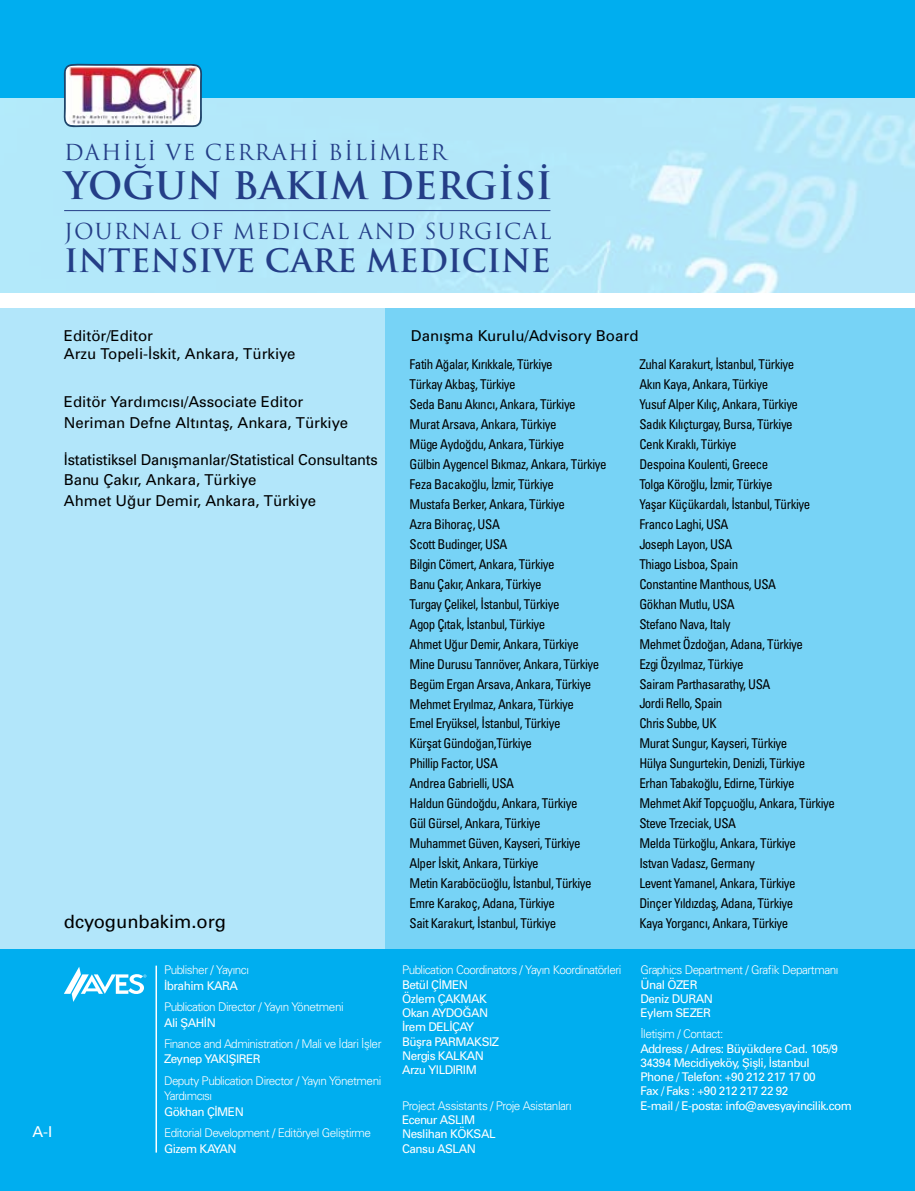
<style>
.page{position:relative;width:915px;height:1191px;background:#fff}
.page>*{position:absolute;margin:0;border:0;box-sizing:border-box;transform-origin:0 0}
.t1{font:700 36.9px "Trajan Pro";color:#243e87}
.t2{font:700 31.5px "Trajan Pro";color:#243e87}
.t3{font:21.45px "Trajan Pro";letter-spacing:.05em;color:#243e87}
.t4{font:18.3px "Univers Tr";color:#000}
.t5{font:15px/20.1px "Univers Tr";color:#000}
.t6{font:15px "Univers Tr";color:#fff}
.t7{font:13.5px/20px "Univers Condensed Tr";letter-spacing:-.03em;color:#000;scale:.96 1}
.t8{font:12px/14.2px "Univers Tr";letter-spacing:-.04em;color:#fff}
.t9{font:12px/15.3px "Univers Light Tr";letter-spacing:-.04em;color:#fff}
</style>
<div class="page">
<div style="left:0;top:0;width:914px;height:948px;background:#00aeef"></div>
<div style="left:0;top:948px;width:914px;height:243px;background:#00aeef"></div>
<hr style="left:155px;top:965px;width:2px;height:187px;background:#fff">
<svg style="left:64px;top:967px;width:82px;height:35px"></svg>
<img style="left:0;top:99px;width:914px;height:194px">
<svg style="left:63px;top:63px;width:139px;height:65px;background:#84acc3"></svg>
<img style="left:69px;top:67px;width:127px;height:57px">
<div style="left:385px;top:307px;width:529px;height:641px;background:#77d3f6"></div>
<div style="left:0;top:307px;width:385px;height:641px;background:#b2e6fa"></div>
<div style="left:0;top:293px;width:914px;height:14px;background:#fff"></div>
<hr style="left:64px;top:210px;width:486px;height:1px;background:#243e87">
<h3 class="t3" style="left:64px;top:139px;width:384px">DAHİLİ VE CERRAHİ BİLİMLER</h3>
<h1 class="t1" style="left:64px;top:163px;width:489px">YOĞUN BAKIM DERGİSİ</h1>
<h3 class="t3" style="left:64px;top:218px;width:488px">JOURNAL OF MEDICAL AND SURGICAL</h3>
<h2 class="t2" style="left:64px;top:241px;width:488px">INTENSIVE CARE MEDICINE</h2>
<p class="t5" style="left:64px;top:326px;width:233px;line-height:18px">Editör/Editor<br>Arzu Topeli-İskit, Ankara, Türkiye</p>
<p class="t5" style="left:64px;top:392px;width:285px">Editör Yardımcısı/Associate Editor<br>Neriman Defne Altıntaş, Ankara, Türkiye</p>
<p class="t5" style="left:64px;top:449px;width:315px">İstatistiksel Danışmanlar/Statistical Consultants<br>Banu Çakır, Ankara, Türkiye<br>Ahmet Uğur Demir, Ankara, Türkiye</p>
<p class="t6" style="left:32px;top:1122px;width:21px">A-I</p>
<h3 class="t4" style="left:64px;top:910px;width:164px">dcyogunbakim.org</h3>
<p class="t9" style="left:164px;top:962px;width:86px">Publisher / Yayıncı</p>
<p class="t8" style="left:164px;top:978px;width:75px">İbrahim KARA</p>
<p class="t9" style="left:164px;top:999px;width:181px">Publication Director / Yayın Yönetmeni</p>
<p class="t8" style="left:164px;top:1015px;width:53px">Ali ŞAHİN</p>
<p class="t9" style="left:164px;top:1036px;width:219px">Finance and Administration / Mali ve İdari İşler</p>
<p class="t8" style="left:164px;top:1051px;width:98px">Zeynep YAKIŞIRER</p>
<p class="t9" style="left:164px;top:1072px;width:219px">Deputy Publication Director / Yayın Yönetmeni<br>Yardımcısı</p>
<p class="t8" style="left:164px;top:1104px;width:81px">Gökhan ÇİMEN</p>
<p class="t9" style="left:164px;top:1125px;width:208px">Editorial Development / Editöryel Geliştirme</p>
<p class="t8" style="left:164px;top:1141px;width:74px">Gizem KAYAN</p>
<p class="t5" style="left:411px;top:325px;width:229px">Danışma Kurulu/Advisory Board</p>
<p class="t7" style="left:409px;top:354px;width:207px">Fatih Ağalar, Kırıkkale, Türkiye<br>Türkay Akbaş, Türkiye<br>Seda Banu Akıncı, Ankara, Türkiye<br>Murat Arsava, Ankara, Türkiye<br>Müge Aydoğdu, Ankara, Türkiye<br>Gülbin Aygencel Bıkmaz, Ankara, Türkiye<br>Feza Bacakoğlu, İzmir, Türkiye<br>Mustafa Berker, Ankara, Türkiye<br>Azra Bihoraç, USA<br>Scott Budinger, USA<br>Bilgin Cömert, Ankara, Türkiye<br>Banu Çakır, Ankara, Türkiye<br>Turgay Çelikel, İstanbul, Türkiye<br>Agop Çıtak, İstanbul, Türkiye<br>Ahmet Uğur Demir, Ankara, Türkiye<br>Mine Durusu Tanrıöver, Ankara, Türkiye<br>Begüm Ergan Arsava, Ankara, Türkiye<br>Mehmet Eryılmaz, Ankara, Türkiye<br>Emel Eryüksel, İstanbul, Türkiye<br>Kürşat Gündoğan,Türkiye<br>Phillip Factor, USA<br>Andrea Gabrielli, USA<br>Haldun Gündoğdu, Ankara, Türkiye<br>Gül Gürsel, Ankara, Türkiye<br>Muhammet Güven, Kayseri, Türkiye<br>Alper İskit, Ankara, Türkiye<br>Metin Karaböcüoğlu, İstanbul, Türkiye<br>Emre Karakoç, Adana, Türkiye<br>Sait Karakurt, İstanbul, Türkiye</p>
<p class="t7" style="left:639px;top:354px;width:205px">Zuhal Karakurt, İstanbul, Türkiye<br>Akın Kaya, Ankara, Türkiye<br>Yusuf Alper Kılıç, Ankara, Türkiye<br>Sadık Kılıçturgay, Bursa, Türkiye<br>Cenk Kıraklı, Türkiye<br>Despoina Koulenti, Greece<br>Tolga Köroğlu, İzmir, Türkiye<br>Yaşar Küçükardalı, İstanbul, Türkiye<br>Franco Laghi, USA<br>Joseph Layon, USA<br>Thiago Lisboa, Spain<br>Constantine Manthous, USA<br>Gökhan Mutlu, USA<br>Stefano Nava, Italy<br>Mehmet Özdoğan, Adana, Türkiye<br>Ezgi Özyılmaz, Türkiye<br>Sairam Parthasarathy, USA<br>Jordi Rello, Spain<br>Chris Subbe, UK<br>Murat Sungur, Kayseri, Türkiye<br>Hülya Sungurtekin, Denizli, Türkiye<br>Erhan Tabakoğlu, Edirne, Türkiye<br>Mehmet Akif Topçuoğlu, Ankara, Türkiye<br>Steve Trzeciak, USA<br>Melda Türkoğlu, Ankara, Türkiye<br>Istvan Vadasz, Germany<br>Levent Yamanel, Ankara, Türkiye<br>Dinçer Yıldızdaş, Adana, Türkiye<br>Kaya Yorgancı, Ankara, Türkiye</p>
<p class="t9" style="left:402px;top:962px;width:221px">Publication Coordinators / Yayın Koordinatörleri</p>
<p class="t8" style="left:402px;top:977px;width:98px">Betül ÇİMEN<br>Özlem ÇAKMAK<br>Okan AYDOĞAN<br>İrem DELİÇAY<br>Büşra PARMAKSIZ<br>Nergis KALKAN<br>Arzu YILDIRIM</p>
<p class="t9" style="left:402px;top:1097px;width:171px">Project Assistants / Proje Asistanları</p>
<p class="t8" style="left:402px;top:1112px;width:95px">Ecenur ASLIM<br>Neslihan KÖKSAL<br>Cansu ASLAN</p>
<p class="t9" style="left:640px;top:962px;width:199px">Graphics Department / Grafik Departmanı</p>
<p class="t8" style="left:640px;top:977px;width:74px">Ünal ÖZER<br>Deniz DURAN<br>Eylem SEZER</p>
<p class="t9" style="left:640px;top:1025px;width:85px">İletişim / Contact:</p>
<p class="t8" style="left:640px;top:1041px;width:213px">Address / Adres: Büyükdere Cad. 105/9<br>34394 Mecidiyeköy, Şişli, İstanbul<br>Phone / Telefon: +90 212 217 17 00<br>Fax / Faks : +90 212 217 22 92<br>E-mail / E-posta: info@avesyayincilik.com</p>
</div>
